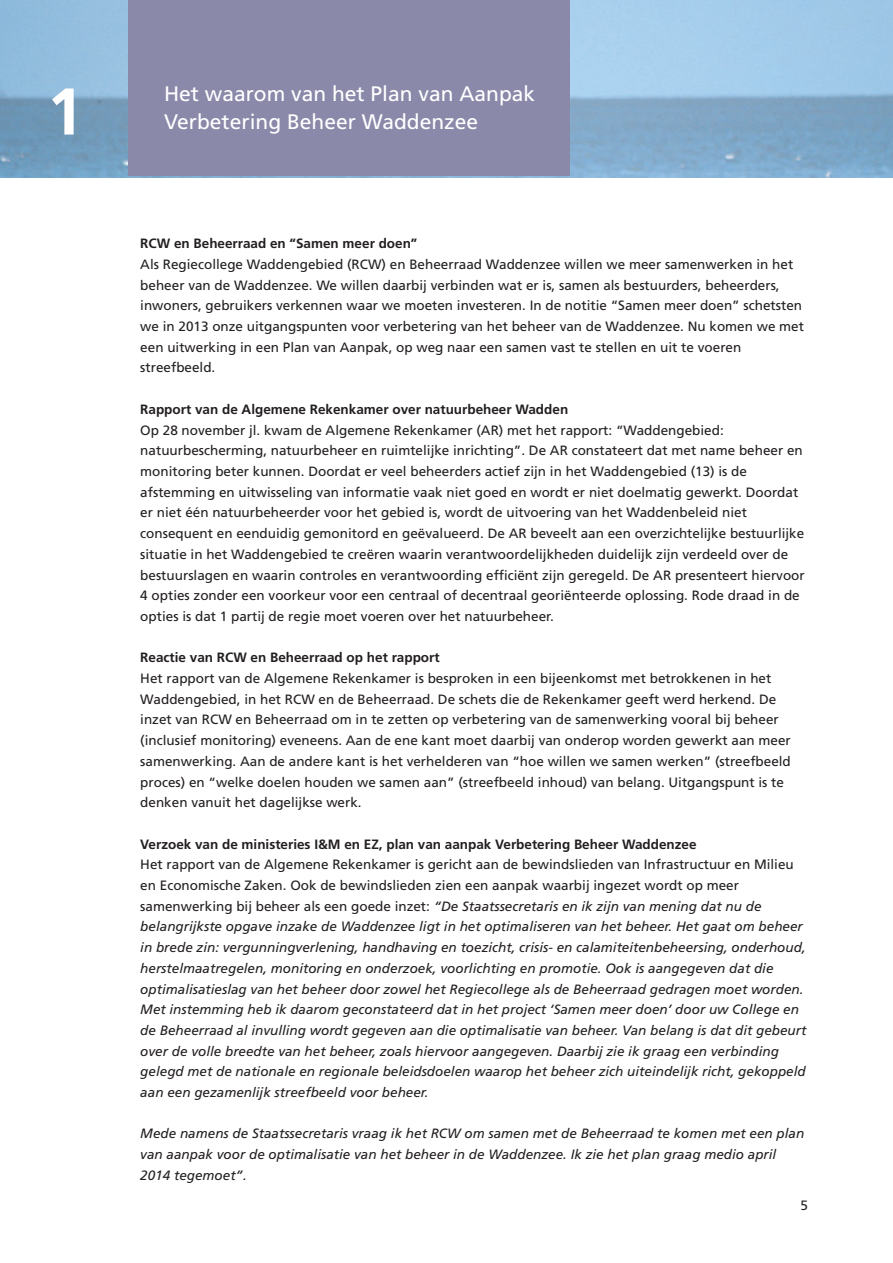
<style>
.page{position:relative;width:893px;height:1263px;background:#fff}
.page>*{position:absolute;margin:0;border:0;box-sizing:border-box;transform-origin:0 0}
.t1{font:700 66px "Frutiger LT Std";color:#fff}
.t2{font:21px "Frutiger LT Std";color:#fff}
.t3{font:13.5px/20.7px "Frutiger LT Std";color:#231f20}
.t4{font:italic 13.5px/20.7px "Frutiger LT Std";color:#231f20}
.t5{font:700 13.5px "Frutiger LT Std";color:#231f20}
.s1{font-style:normal}
</style>
<div class="page">
<img style="left:0;top:0;width:893px;height:177px">
<div style="left:129px;top:0;width:441px;height:176px;background:#8b89aa"></div>
<h1 class="t1" style="left:47px;top:85px;width:38px">1</h1>
<h2 class="t2" style="left:164px;top:85px;width:373px">Het waarom van het Plan van Aanpak</h2>
<h2 class="t2" style="left:164px;top:114px;width:315px">Verbetering Beheer Waddenzee</h2>
<p class="t5" style="left:140px;top:238px;width:279px">RCW en Beheerraad en “Samen meer doen”</p>
<p class="t3" style="left:140px;top:255px;width:665px">Als Regiecollege Waddengebied (RCW) en Beheerraad Waddenzee willen we meer samenwerken in het beheer van de Waddenzee. We willen daarbij verbinden wat er is, samen als bestuurders, beheerders, inwoners, gebruikers verkennen waar we moeten investeren. In de notitie “Samen meer doen” schetsten we in 2013 onze uitgangspunten voor verbetering van het beheer van de Waddenzee. Nu komen we met een uitwerking in een Plan van Aanpak, op weg naar een samen vast te stellen en uit te voeren streefbeeld.</p>
<p class="t5" style="left:140px;top:404px;width:429px">Rapport van de Algemene Rekenkamer over natuurbeheer Wadden</p>
<p class="t3" style="left:140px;top:421px;width:666px">Op 28 november jl. kwam de Algemene Rekenkamer (AR) met het rapport: “Waddengebied: natuurbescherming, natuurbeheer en ruimtelijke inrichting”. De AR constateert dat met name beheer en monitoring beter kunnen. Doordat er veel beheerders actief zijn in het Waddengebied (13) is de afstemming en uitwisseling van informatie vaak niet goed en wordt er niet doelmatig gewerkt. Doordat er niet één natuurbeheerder voor het gebied is, wordt de uitvoering van het Waddenbeleid niet consequent en eenduidig gemonitord en geëvalueerd. De AR beveelt aan een overzichtelijke bestuurlijke situatie in het Waddengebied te creëren waarin verantwoordelijkheden duidelijk zijn verdeeld over de bestuurslagen en waarin controles en verantwoording efficiënt zijn geregeld. De AR presenteert hiervoor 4 opties zonder een voorkeur voor een centraal of decentraal georiënteerde oplossing. Rode draad in de opties is dat 1 partij de regie moet voeren over het natuurbeheer.</p>
<p class="t5" style="left:140px;top:652px;width:301px">Reactie van RCW en Beheerraad op het rapport</p>
<p class="t3" style="left:140px;top:669px;width:652px">Het rapport van de Algemene Rekenkamer is besproken in een bijeenkomst met betrokkenen in het Waddengebied, in het RCW en de Beheerraad. De schets die de Rekenkamer geeft werd herkend. De inzet van RCW en Beheerraad om in te zetten op verbetering van de samenwerking vooral bij beheer (inclusief monitoring) eveneens. Aan de ene kant moet daarbij van onderop worden gewerkt aan meer samenwerking. Aan de andere kant is het verhelderen van “hoe willen we samen werken” (streefbeeld proces) en “welke doelen houden we samen aan” (streefbeeld inhoud) van belang. Uitgangspunt is te denken vanuit het dagelijkse werk.</p>
<p class="t5" style="left:140px;top:838px;width:558px">Verzoek van de ministeries I&amp;M en EZ, plan van aanpak Verbetering Beheer Waddenzee</p>
<p class="t4" style="left:140px;top:855px;width:667px"><span class="s1">Het rapport van de Algemene Rekenkamer is gericht aan de bewindslieden van Infrastructuur en Milieu en Economische Zaken. Ook de bewindslieden zien een aanpak waarbij ingezet wordt op meer samenwerking bij beheer als een goede inzet:</span> “De Staatssecretaris en ik zijn van mening dat nu de belangrijkste opgave inzake de Waddenzee ligt in het optimaliseren van het beheer. Het gaat om beheer in brede zin: vergunningverlening, handhaving en toezicht, crisis- en calamiteitenbeheersing, onderhoud, herstelmaatregelen, monitoring en onderzoek, voorlichting en promotie. Ook is aangegeven dat die optimalisatieslag van het beheer door zowel het Regiecollege als de Beheerraad gedragen moet worden.<br>Met instemming heb ik daarom geconstateerd dat in het project ‘Samen meer doen’ door uw College en de Beheerraad al invulling wordt gegeven aan die optimalisatie van beheer. Van belang is dat dit gebeurt over de volle breedte van het beheer, zoals hiervoor aangegeven. Daarbij zie ik graag een verbinding gelegd met de nationale en regionale beleidsdoelen waarop het beheer zich uiteindelijk richt, gekoppeld aan een gezamenlijk streefbeeld voor beheer.</p>
<p class="t4" style="left:140px;top:1124px;width:665px">Mede namens de Staatssecretaris vraag ik het RCW om samen met de Beheerraad te komen met een plan van aanpak voor de optimalisatie van het beheer in de Waddenzee. Ik zie het plan graag medio april<br>2014 tegemoet”.</p>
<p class="t3" style="left:800px;top:1196px;width:9px">5</p>
</div>
